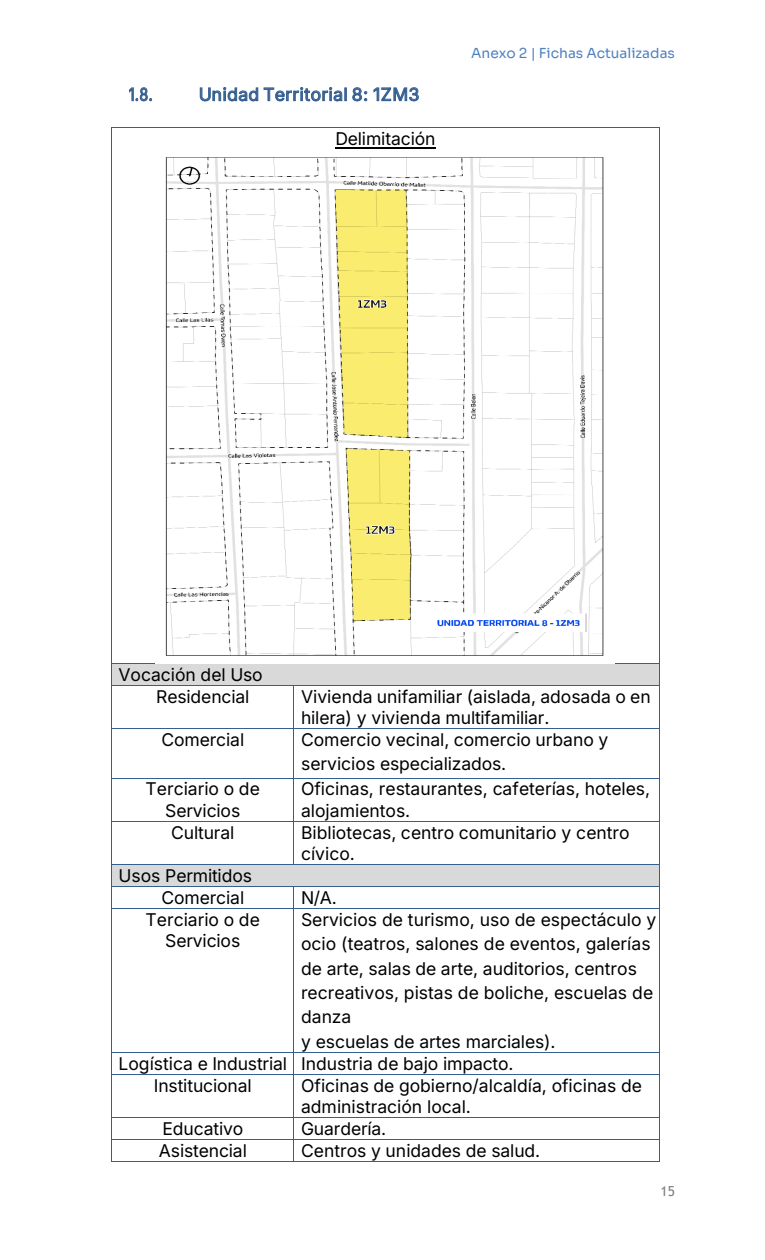
<style>
.page{position:relative;width:765px;height:1260px;background:#fff}
.page>*{position:absolute;margin:0;border:0;box-sizing:border-box;transform-origin:0 0}
.t1{font:17.5px/21.1px "Inter";color:#000}
.t2{font:17.5px "Inter";letter-spacing:.02em;color:#365f91}
.t3{font:17.5px "Inter";letter-spacing:.02em;color:#365f91;scale:.8 1}
.t4{font:13.75px "Sora";color:#4f81bd}
.t5{font:13.75px "Trebuchet MS";color:#808080}
</style>
<div class="page">
<svg style="left:129px;top:87px;width:23px;height:14px"></svg>
<svg style="left:200px;top:87px;width:58px;height:14px"></svg>
<svg style="left:264px;top:87px;width:103px;height:14px"></svg>
<svg style="left:374px;top:87px;width:45px;height:14px"></svg>
<hr style="left:335px;top:148px;width:100px;height:1px;background:#000">
<hr style="left:112px;top:127px;width:547px;height:1px;background:#365f91">
<hr style="left:111px;top:128px;width:1px;height:535px;background:#365f91">
<hr style="left:659px;top:128px;width:1px;height:535px;background:#365f91">
<div style="left:112px;top:664px;width:547px;height:21px;background:#d9d9d9"></div>
<hr style="left:112px;top:663px;width:547px;height:1px;background:#365f91">
<svg style="left:111px;top:663px;width:1px;height:23px"></svg>
<hr style="left:112px;top:685px;width:182px;height:1px;background:#365f91">
<hr style="left:294px;top:685px;width:365px;height:1px;background:#365f91">
<svg style="left:659px;top:663px;width:1px;height:23px"></svg>
<hr style="left:111px;top:686px;width:1px;height:42px;background:#365f91">
<hr style="left:294px;top:686px;width:1px;height:42px;background:#365f91">
<hr style="left:659px;top:686px;width:1px;height:42px;background:#365f91">
<hr style="left:112px;top:728px;width:182px;height:1px;background:#365f91">
<hr style="left:294px;top:728px;width:365px;height:1px;background:#365f91">
<hr style="left:111px;top:729px;width:1px;height:49px;background:#365f91">
<hr style="left:294px;top:729px;width:1px;height:49px;background:#365f91">
<hr style="left:659px;top:729px;width:1px;height:49px;background:#365f91">
<hr style="left:112px;top:778px;width:182px;height:1px;background:#365f91">
<hr style="left:294px;top:778px;width:365px;height:1px;background:#365f91">
<hr style="left:111px;top:778px;width:1px;height:43px;background:#365f91">
<hr style="left:294px;top:778px;width:1px;height:43px;background:#365f91">
<hr style="left:659px;top:778px;width:1px;height:43px;background:#365f91">
<hr style="left:112px;top:821px;width:182px;height:1px;background:#365f91">
<hr style="left:294px;top:821px;width:365px;height:1px;background:#365f91">
<hr style="left:111px;top:821px;width:1px;height:43px;background:#365f91">
<hr style="left:294px;top:821px;width:1px;height:43px;background:#365f91">
<hr style="left:659px;top:821px;width:1px;height:43px;background:#365f91">
<div style="left:112px;top:865px;width:547px;height:21px;background:#d9d9d9"></div>
<hr style="left:112px;top:864px;width:182px;height:1px;background:#365f91">
<hr style="left:294px;top:864px;width:365px;height:1px;background:#365f91">
<hr style="left:112px;top:886px;width:182px;height:1px;background:#365f91">
<hr style="left:294px;top:886px;width:365px;height:1px;background:#365f91">
<svg style="left:111px;top:864px;width:1px;height:45px"></svg>
<hr style="left:112px;top:908px;width:182px;height:1px;background:#365f91">
<hr style="left:294px;top:908px;width:365px;height:1px;background:#365f91">
<svg style="left:659px;top:864px;width:1px;height:45px"></svg>
<hr style="left:111px;top:909px;width:1px;height:143px;background:#365f91">
<hr style="left:294px;top:909px;width:1px;height:143px;background:#365f91">
<hr style="left:659px;top:909px;width:1px;height:143px;background:#365f91">
<hr style="left:112px;top:1052px;width:182px;height:1px;background:#365f91">
<hr style="left:294px;top:1052px;width:365px;height:1px;background:#365f91">
<svg style="left:111px;top:1052px;width:1px;height:22px"></svg>
<hr style="left:112px;top:1074px;width:182px;height:1px;background:#365f91">
<hr style="left:294px;top:1074px;width:365px;height:1px;background:#365f91">
<svg style="left:659px;top:1052px;width:1px;height:22px"></svg>
<hr style="left:111px;top:1074px;width:1px;height:43px;background:#365f91">
<hr style="left:294px;top:1074px;width:1px;height:43px;background:#365f91">
<hr style="left:659px;top:1074px;width:1px;height:43px;background:#365f91">
<hr style="left:112px;top:1117px;width:182px;height:1px;background:#365f91">
<hr style="left:294px;top:1117px;width:365px;height:1px;background:#365f91">
<hr style="left:112px;top:1139px;width:182px;height:1px;background:#365f91">
<hr style="left:294px;top:1139px;width:365px;height:1px;background:#365f91">
<svg style="left:111px;top:1117px;width:1px;height:45px"></svg>
<hr style="left:112px;top:1161px;width:182px;height:1px;background:#365f91">
<hr style="left:294px;top:1161px;width:365px;height:1px;background:#365f91">
<svg style="left:659px;top:1117px;width:1px;height:45px"></svg>
<img style="left:165px;top:157px;width:439px;height:499px">
<p class="t3" style="left:129px;top:81px;width:31px">1.8.</p>
<p class="t2" style="left:199px;top:81px;width:222px">Unidad Territorial 8: 1ZM3</p>
<p class="t1" style="left:335px;top:127px;width:102px">Delimitación</p>
<p class="t4" style="left:471px;top:42px;width:205px">Anexo 2 | Fichas Actualizadas</p>
<p class="t1" style="left:156px;top:663px;width:108px;line-height:22px;text-indent:-38px">Vocación del Uso<br>Residencial</p>
<p class="t1" style="left:301px;top:685px;width:351px">Vivienda unifamiliar (aislada, adosada o en hilera) y vivienda multifamiliar.</p>
<p class="t1" style="left:161px;top:729px;width:84px">Comercial</p>
<p class="t1" style="left:301px;top:727px;width:309px;line-height:24.5px">Comercio vecinal, comercio urbano y servicios especializados.</p>
<p class="t1" style="left:146px;top:778px;width:116px;text-align:center">Terciario o de<br>Servicios</p>
<p class="t1" style="left:301px;top:778px;width:351px">Oficinas, restaurantes, cafeterías, hoteles, alojamientos.</p>
<p class="t1" style="left:171px;top:821px;width:65px">Cultural</p>
<p class="t1" style="left:301px;top:821px;width:330px">Bibliotecas, centro comunitario y centro cívico.</p>
<p class="t1" style="left:161px;top:864px;width:92px;line-height:22px;text-indent:-43px">Usos Permitidos<br>Comercial</p>
<p class="t1" style="left:301px;top:886px;width:37px">N/A.</p>
<p class="t1" style="left:146px;top:909px;width:116px;text-align:center">Terciario o de<br>Servicios</p>
<p class="t1" style="left:301px;top:907px;width:357px;line-height:24.4px">Servicios de turismo, uso de espectáculo y ocio (teatros, salones de eventos, galerías de arte, salas de arte, auditorios, centros recreativos, pistas de boliche, escuelas de danza<br>y escuelas de artes marciales).</p>
<p class="t1" style="left:154px;top:1052px;width:361px;line-height:21.9px;text-indent:-35px">Logística e Industrial Industria de bajo impacto.<br>Institucional</p>
<p class="t1" style="left:301px;top:1074px;width:343px">Oficinas de gobierno/alcaldía, oficinas de administración local.</p>
<p class="t1" style="left:163px;top:1117px;width:82px">Educativo</p>
<p class="t1" style="left:301px;top:1117px;width:87px">Guardería.</p>
<p class="t1" style="left:159px;top:1139px;width:90px">Asistencial</p>
<p class="t1" style="left:301px;top:1139px;width:241px">Centros y unidades de salud.</p>
<p class="t5" style="left:661px;top:1182px;width:16px">15</p>
</div>
